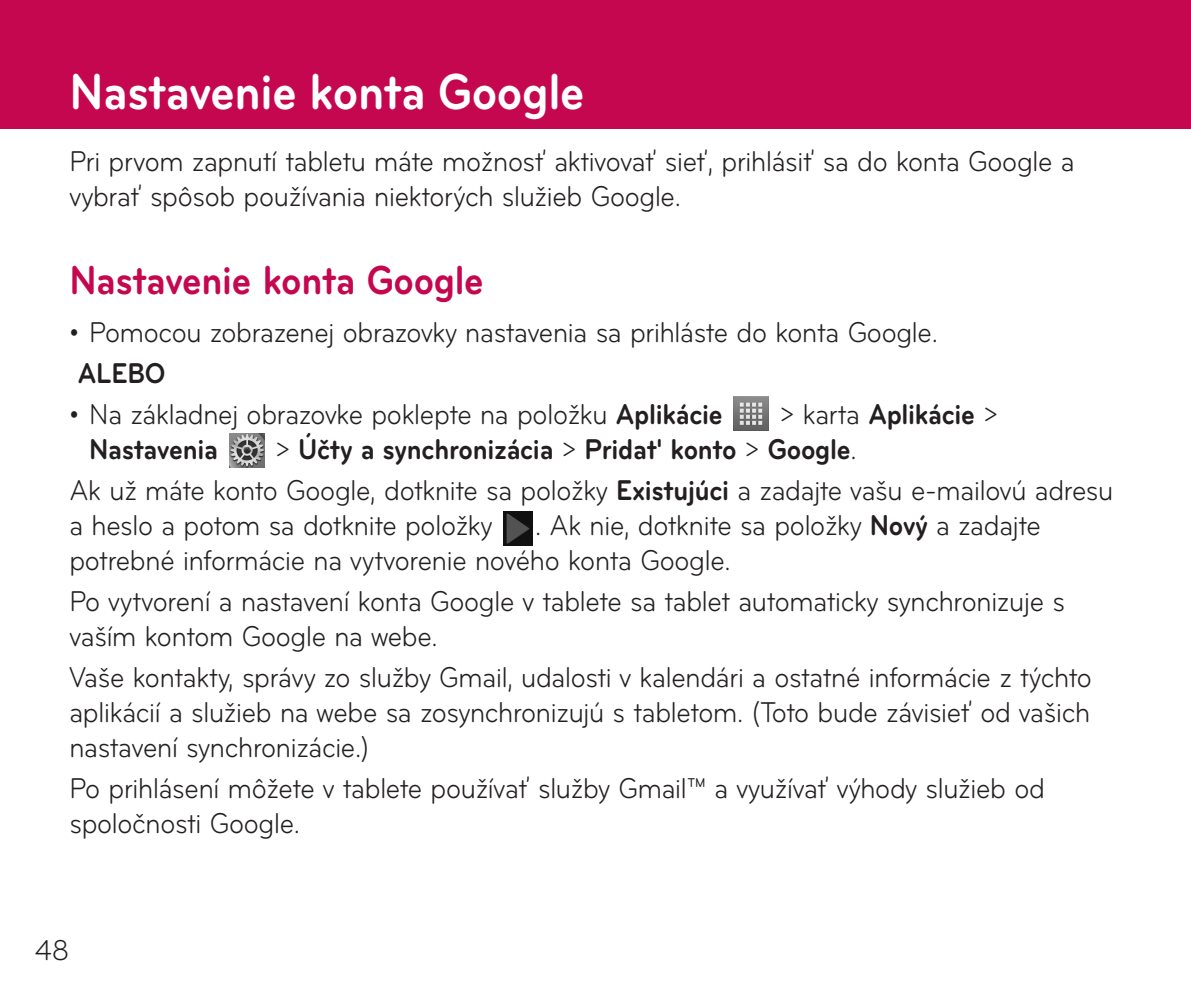
<style>
.page{position:relative;width:1191px;height:992px;background:#fff}
.page>*{position:absolute;margin:0;border:0;box-sizing:border-box;transform-origin:0 0}
.Head_01_TOC{font:700 52.5px "Bryant LG";letter-spacing:-.01em;color:#fff;scale:.9 1}
.Head_02{font:700 42px "Bryant LG";letter-spacing:-.01em;color:#c50750;scale:.9 1}
.main{font:29.75px/35px "Bryant LG";letter-spacing:-.01em;color:#231f20;scale:.9 1}
.main-2{font:700 29.75px "Bryant LG";letter-spacing:-.01em;color:#231f20;scale:.9 1}
.s1{font-weight:700}
.s2{font-weight:400}
</style>
<div class="page">
<div style="left:0;top:0;width:1190px;height:129px;background:#c50750"></div>
<img style="left:733px;top:396px;width:36px;height:35px">
<img style="left:229px;top:433px;width:35px;height:35px">
<img style="left:503px;top:511px;width:29px;height:35px">
<p class="Head_01_TOC" style="left:69px;top:59px;width:574px">Nastavenie konta Google</p>
<p class="main" style="left:69px;top:144px;width:1118px">Pri prvom zapnutí tabletu máte možnosť aktivovať sieť, prihlásiť sa do konta Google a vybrať spôsob používania niektorých služieb Google.</p>
<p class="Head_02" style="left:69px;top:254px;width:462px">Nastavenie konta Google</p>
<p class="main" style="left:69px;top:315px;width:966px">• Pomocou zobrazenej obrazovky nastavenia sa prihláste do konta Google.</p>
<p class="main-2" style="left:78px;top:355px;width:99px">ALEBO</p>
<p class="main" style="left:69px;top:397px;width:727px">• Na základnej obrazovke poklepte na položku <span class="s1">Aplikácie</span></p>
<p class="main-2" style="left:780px;top:396px;width:244px"><span class="s2">&gt; karta</span> Aplikácie <span class="s2">&gt;</span></p>
<p class="main-2" style="left:89px;top:431px;width:145px">Nastavenia</p>
<p class="main-2" style="left:275px;top:431px;width:647px"><span class="s2">&gt;</span> Účty a synchronizácia <span class="s2">&gt;</span> Pridat' konto <span class="s2">&gt;</span> Google<span class="s2">.</span></p>
<p class="main" style="left:69px;top:473px;width:1161px">Ak už máte konto Google, dotknite sa položky <span class="s1">Existujúci</span> a zadajte vašu e-mailovú adresu a heslo a potom sa dotknite položky</p>
<p class="main" style="left:69px;top:508px;width:1080px;text-indent:466px">. Ak nie, dotknite sa položky <span class="s1">Nový</span> a zadajte potrebné informácie na vytvorenie nového konta Google.</p>
<p class="main" style="left:69px;top:584px;width:1107px">Po vytvorení a nastavení konta Google v tablete sa tablet automaticky synchronizuje s vaším kontom Google na webe.</p>
<p class="main" style="left:69px;top:660px;width:1137px;text-align:justify">Vaše kontakty, správy zo služby Gmail, udalosti v kalendári a ostatné informácie z týchto aplikácií a služieb na webe sa zosynchronizujú s tabletom. (Toto bude závisieť od vašich nastavení synchronizácie.)</p>
<p class="main" style="left:69px;top:771px;width:1085px">Po prihlásení môžete v tablete používať služby Gmail™ a využívať výhody služieb od spoločnosti Google.</p>
<p class="main" style="left:35px;top:933px;width:40px">48</p>
</div>
